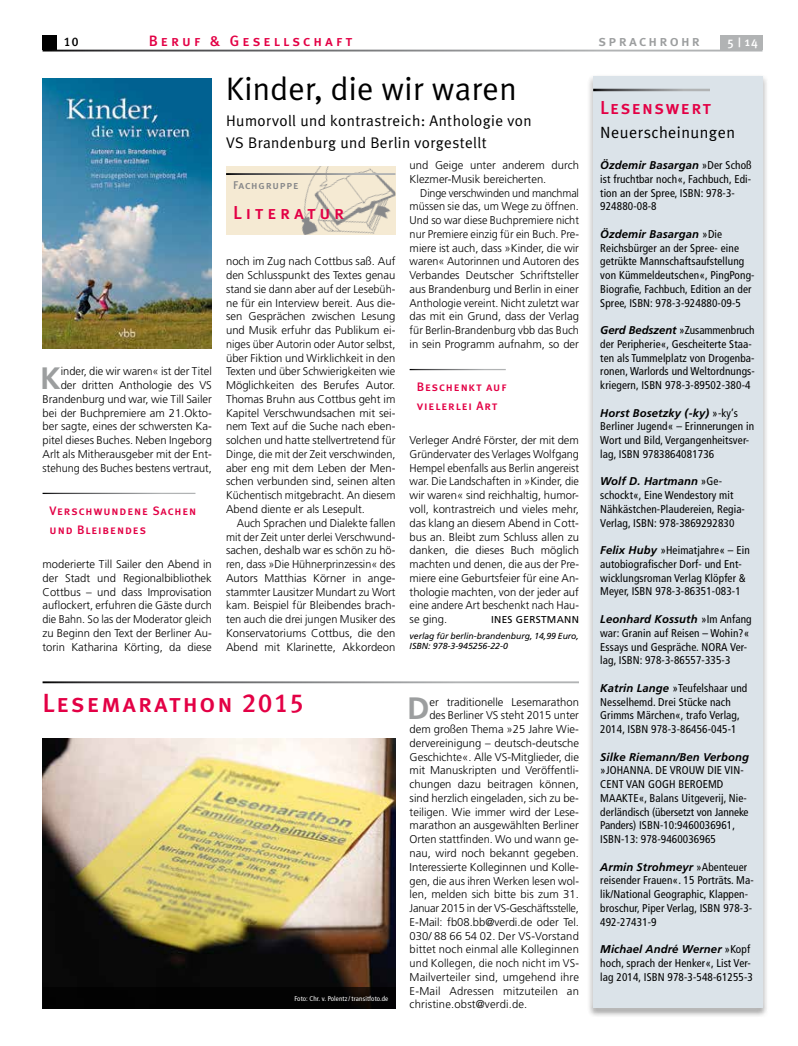
<style>
.page{position:relative;width:798px;height:1046px;background:#fff}
.page>*{position:absolute;margin:0;border:0;box-sizing:border-box;transform-origin:0 0}
.t1{font:32.5px "Meta Plus Normal";letter-spacing:.01em;color:#000}
.t2{font:700 31px "Frutiger";color:#9c9e9f}
.t3{font:26.25px "Meta Plus Medium Caps";letter-spacing:.07em;color:#e30045}
.t4{font:18.75px "Meta Plus Medium Caps";letter-spacing:.07em;color:#e30045}
.t5{font:18.75px "Meta Plus Medium Caps";letter-spacing:.2em;color:#e30045}
.t6{font:16.25px "Meta Plus Normal";letter-spacing:.025em;color:#000}
.t7{font:15.38px/21.2px "Meta Plus Normal";letter-spacing:.025em;color:#000}
.t8{font:15px "Meta Plus Medium Caps";letter-spacing:.2em;color:#e30045}
.t9{font:15px "Meta Plus Medium Caps";letter-spacing:.15em;color:#9c9e9f}
.t10{font:500 12.5px "Meta Plus";color:#fff}
.t11{font:12.5px "Meta Plus Medium Caps";color:#000}
.t12{font:12.25px/18.8px "Meta Plus Medium Caps";letter-spacing:.07em;color:#e30045}
.t13{font:300 11.25px/13.8px "Frutiger";color:#000;text-align:justify}
.t14{font:condensed 11.25px/13.8px "Frutiger";letter-spacing:.01em;color:#000}
.t15{font:300 11.25px/13.8px "Frutiger";color:#000;text-align:justify;scale:.96 1}
.t16{font:300 11.25px "Frutiger";letter-spacing:-.02em;color:#000}
.t17{font:italic 700 11.25px "Frutiger";letter-spacing:.01em;color:#000}
.t18{font:11.25px "Meta Plus Medium Caps";letter-spacing:.07em;color:#87888a}
.t19{font:10px "Frutiger";letter-spacing:.03em;color:#000}
.t20{font:italic 8.75px/10px "Frutiger";color:#000}
.t21{font:condensed 6.88px "Frutiger";letter-spacing:.02em;color:#fff}
.s1{font-weight:700;font-style:italic;font-stretch:normal}
</style>
<div class="page">
<div style="left:719px;top:35px;width:43px;height:15px;background:#b1b3b4"></div>
<div style="left:43px;top:35px;width:14px;height:15px;background:#000"></div>
<img style="left:43px;top:738px;width:352px;height:248px">
<div style="left:43px;top:986px;width:352px;height:22px;background:#000"></div>
<div style="left:584px;top:68px;width:186px;height:948px;background:#fff;opacity:.75"></div>
<div style="left:593px;top:76px;width:169px;height:932px;background:#dbe3e9"></div>
<hr style="left:593px;top:89px;width:116px;height:2px;background:#fff">
<div style="left:226px;top:166px;width:169px;height:69px;background:#f5ead3"></div>
<img style="left:301px;top:166px;width:94px;height:69px">
<hr style="left:226px;top:173px;width:169px;height:2px;background:#fff">
<img style="left:43px;top:78px;width:168px;height:270px">
<p class="t11" style="left:64px;top:35px;width:16px">10</p>
<h3 class="t8" style="left:149px;top:32px;width:205px">Beruf &amp; Gesellschaft</h3>
<h3 class="t9" style="left:598px;top:32px;width:103px">sprachrohr</h3>
<p class="t10" style="left:727px;top:35px;width:32px">5 | 14</p>
<h1 class="t1" style="left:226px;top:70px;width:292px">Kinder, die wir waren</h1>
<h3 class="t7" style="left:226px;top:110px;width:307px">Humorvoll und kontrastreich: Anthologie von<br>VS Brandenburg und Berlin vorgestellt</h3>
<h3 class="t4" style="left:600px;top:96px;width:112px">Lesenswert</h3>
<h3 class="t6" style="left:600px;top:123px;width:136px">Neuerscheinungen</h3>
<p class="t14" style="left:600px;top:158px;width:153px"><span class="s1">Özdemir Basargan</span> »Der Schoß ist fruchtbar noch«, Fachbuch, Edi&shy;tion an der Spree, ISBN: 978-3-<br>924880-08-8</p>
<p class="t14" style="left:600px;top:227px;width:156px"><span class="s1">Özdemir Basargan</span> »Die<br>Reichsbürger an der Spree- eine getrükte Mannschaftsaufstellung von Kümmeldeutschen«, PingPong-<br>Biografie, Fachbuch, Edition an der<br>Spree, ISBN: 978-3-924880-09-5</p>
<p class="t14" style="left:600px;top:323px;width:156px"><span class="s1">Gerd Bedszent</span> »Zusammenbruch der Peripherie«, Gescheiterte Staa&shy;ten als Tummelplatz von Drogenba&shy;ronen, Warlords und Weltordnungs&shy;kriegern, ISBN 978-3-89502-380-4</p>
<p class="t14" style="left:600px;top:406px;width:155px"><span class="s1">Horst Bosetzky (-ky)</span> »-ky’s<br>Berliner Jugend« – Erinnerungen in<br>Wort und Bild, Vergangenheitsver&shy;lag, ISBN 9783864081736</p>
<p class="t14" style="left:600px;top:474px;width:146px"><span class="s1">Wolf D. Hartmann</span> »Ge&shy;schockt«, Eine Wendestory mit<br>Nähkästchen-Plaudereien, Regia-<br>Verlag, ISBN: 978-3869292830</p>
<p class="t14" style="left:600px;top:543px;width:151px"><span class="s1">Felix Huby</span> »Heimatjahre« – Ein autobiografischer Dorf- und Ent&shy;wicklungsroman Verlag Klöpfer &amp;<br>Meyer, ISBN 978-3-86351-083-1</p>
<p class="t14" style="left:600px;top:612px;width:153px"><span class="s1">Leonhard Kossuth</span> »Im Anfang war: Granin auf Reisen – Wohin?«<br>Essays und Gespräche. NORA Ver&shy;lag, ISBN: 978-3-86557-335-3</p>
<p class="t14" style="left:600px;top:681px;width:148px"><span class="s1">Katrin Lange</span> »Teufelshaar und<br>Nesselhemd. Drei Stücke nach<br>Grimms Märchen«, trafo Verlag,<br>2014, ISBN 978-3-86456-045-1</p>
<p class="t17" style="left:600px;top:750px;width:150px">Silke Riemann/Ben Verbong</p>
<p class="t14" style="left:600px;top:763px;width:150px">»JOHANNA. DE VROUW DIE VIN-<br>CENT VAN GOGH BEROEMD<br>MAAKTE«, Balans Uitgeverij, Nie&shy;derländisch (übersetzt von Janneke<br>Panders) ISBN-10:9460036961,<br>ISBN-13: 978-9460036965</p>
<p class="t14" style="left:600px;top:859px;width:155px"><span class="s1">Armin Strohmeyr</span> »Abenteuer reisender Frauen«. 15 Porträts. Ma&shy;lik/National Geographic, Klappen&shy;broschur, Piper Verlag, ISBN 978-3-<br>492-27431-9</p>
<p class="t14" style="left:600px;top:942px;width:154px"><span class="s1">Michael André Werner</span> »Kopf hoch, sprach der Henker«, List Ver&shy;lag 2014, ISBN 978-3-548-61255-3</p>
<p class="t13" style="left:409px;top:158px;width:171px">und Geige unter anderem durch<br>Klezmer-Musik bereicherten.</p>
<p class="t15" style="left:409px;top:186px;width:178px;text-indent:11px">Dinge verschwinden und manchmal müssen sie das, um Wege zu öffnen.<br>Und so war diese Buchpremiere nicht nur Premiere einzig für ein Buch. Pre&shy;miere ist auch, dass »Kinder, die wir waren« Autorinnen und Autoren des Verbandes Deutscher Schriftsteller aus Brandenburg und Berlin in einer Anthologie vereint. Nicht zuletzt war das mit ein Grund, dass der Verlag für Berlin-Brandenburg vbb das Buch in sein Programm aufnahm, so der</p>
<p class="t18" style="left:233px;top:179px;width:67px">Fachgruppe</p>
<h3 class="t5" style="left:233px;top:202px;width:112px">Literatur</h3>
<p class="t13" style="left:226px;top:254px;width:171px">noch im Zug nach Cottbus saß. Auf den Schlusspunkt des Textes genau stand sie dann aber auf der Lesebüh&shy;ne für ein Interview bereit. Aus die&shy;sen Gesprächen zwischen Lesung und Musik erfuhr das Publikum ei&shy;niges über Autorin oder Autor selbst, über Fiktion und Wirklichkeit in den Texten und über Schwierigkeiten wie Möglichkeiten des Berufes Autor.<br>Thomas Bruhn aus Cottbus geht im Kapitel Verschwundsachen mit sei&shy;nem Text auf die Suche nach eben&shy;solchen und hatte stellvertretend für Dinge, die mit der Zeit verschwinden, aber eng mit dem Leben der Men&shy;schen verbunden sind, seinen alten Küchentisch mitgebracht. An diesem Abend diente er als Lesepult.</p>
<p class="t13" style="left:226px;top:516px;width:171px;text-indent:11px">Auch Sprachen und Dialekte fallen mit der Zeit unter derlei Verschwund&shy;sachen, deshalb war es schön zu hö&shy;ren, dass »Die Hühnerprinzessin« des Autors Matthias Körner in ange&shy;stammter Lausitzer Mundart zu Wort kam. Beispiel für Bleibendes brach&shy;ten auch die drei jungen Musiker des Konservatoriums Cottbus, die den Abend mit Klarinette, Akkordeon</p>
<p class="t13" style="left:43px;top:364px;width:171px;text-align:right">inder, die wir waren« ist der Titel der dritten Anthologie des VS Brandenburg und war, wie Till Sailer bei der Buchpremiere am 21.Okto&shy;ber sagte, eines der schwersten Ka&shy;pitel dieses Buches. Neben Ingeborg Arlt als Mitherausgeber mit der Ent&shy;stehung des Buches bestens vertraut,</p>
<h2 class="t2" style="left:40px;top:360px;width:22px">K</h2>
<p class="t12" style="left:416px;top:377px;width:91px">Beschenkt auf vielerlei Art</p>
<p class="t13" style="left:409px;top:433px;width:171px">Verleger André Förster, der mit dem Gründervater des Verlages Wolfgang Hempel ebenfalls aus Berlin angereist war. Die Landschaften in »Kinder, die wir waren« sind reichhaltig, humor&shy;voll, kontrastreich und vieles mehr, das klang an diesem Abend in Cott&shy;bus an. Bleibt zum Schluss allen zu danken, die dieses Buch möglich machten und denen, die aus der Pre&shy;miere eine Geburtsfeier für eine An&shy;thologie machten, von der jeder auf eine andere Art beschenkt nach Hau&shy;se ging.</p>
<p class="t12" style="left:50px;top:501px;width:148px">Verschwundene Sachen und Bleibendes</p>
<p class="t13" style="left:43px;top:557px;width:171px">moderierte Till Sailer den Abend in der Stadt und Regionalbibliothek Cottbus – und dass Improvisation auflockert, erfuhren die Gäste durch die Bahn. So las der Moderator gleich zu Beginn den Text der Berliner Au&shy;torin Katharina Körting, da diese</p>
<p class="t19" style="left:491px;top:613px;width:89px">INES GERSTMANN</p>
<p class="t20" style="left:409px;top:631px;width:171px">verlag für berlin-brandenburg, 14,99 Euro,<br>ISBN: 978-3-945256-22-0</p>
<h3 class="t3" style="left:43px;top:687px;width:263px">Lesemarathon 2015</h3>
<h2 class="t2" style="left:407px;top:690px;width:24px">D</h2>
<p class="t13" style="left:429px;top:694px;width:151px">er traditionelle Lesemarathon</p>
<p class="t13" style="left:429px;top:708px;width:151px">des Berliner VS steht 2015 unter</p>
<p class="t13" style="left:409px;top:722px;width:171px">dem großen Thema »25 Jahre Wie-</p>
<p class="t13" style="left:409px;top:736px;width:171px">dervereinigung – deutsch-deutsche</p>
<p class="t13" style="left:409px;top:749px;width:171px">Geschichte«. Alle VS-Mitglieder, die</p>
<p class="t13" style="left:409px;top:763px;width:171px">mit Manuskripten und Veröffentli-</p>
<p class="t13" style="left:409px;top:777px;width:171px">chungen dazu beitragen können,</p>
<p class="t13" style="left:409px;top:791px;width:171px">sind herzlich eingeladen, sich zu be-</p>
<p class="t13" style="left:409px;top:804px;width:171px">teiligen. Wie immer wird der Lese-</p>
<p class="t13" style="left:409px;top:818px;width:171px">marathon an ausgewählten Berliner</p>
<p class="t13" style="left:409px;top:832px;width:171px">Orten stattfinden. Wo und wann ge-</p>
<p class="t13" style="left:409px;top:846px;width:171px">nau, wird noch bekannt gegeben.</p>
<p class="t13" style="left:409px;top:859px;width:171px">Interessierte Kolleginnen und Kolle-</p>
<p class="t13" style="left:409px;top:873px;width:171px">gen, die aus ihren Werken lesen wol-</p>
<p class="t13" style="left:409px;top:887px;width:171px">len, melden sich bitte bis zum 31.</p>
<p class="t16" style="left:409px;top:901px;width:171px">Januar 2015 in der VS-Geschäftsstelle,</p>
<p class="t13" style="left:409px;top:914px;width:171px">E-Mail: fb08.bb@verdi.de oder Tel.</p>
<p class="t13" style="left:409px;top:928px;width:171px">030/ 88 66 54 02. Der VS-Vorstand</p>
<p class="t13" style="left:409px;top:942px;width:171px">bittet noch einmal alle Kolleginnen</p>
<p class="t13" style="left:409px;top:956px;width:171px">und Kollegen, die noch nicht im VS-</p>
<p class="t13" style="left:409px;top:969px;width:171px">Mailverteiler sind, umgehend ihre</p>
<p class="t13" style="left:409px;top:983px;width:171px">E-Mail Adressen mitzuteilen an</p>
<p class="t13" style="left:409px;top:997px;width:119px">christine.obst@verdi.de.</p>
<p class="t21" style="left:294px;top:994px;width:95px">Foto: Chr. v. Polentz/ transitfoto.de</p>
</div>
